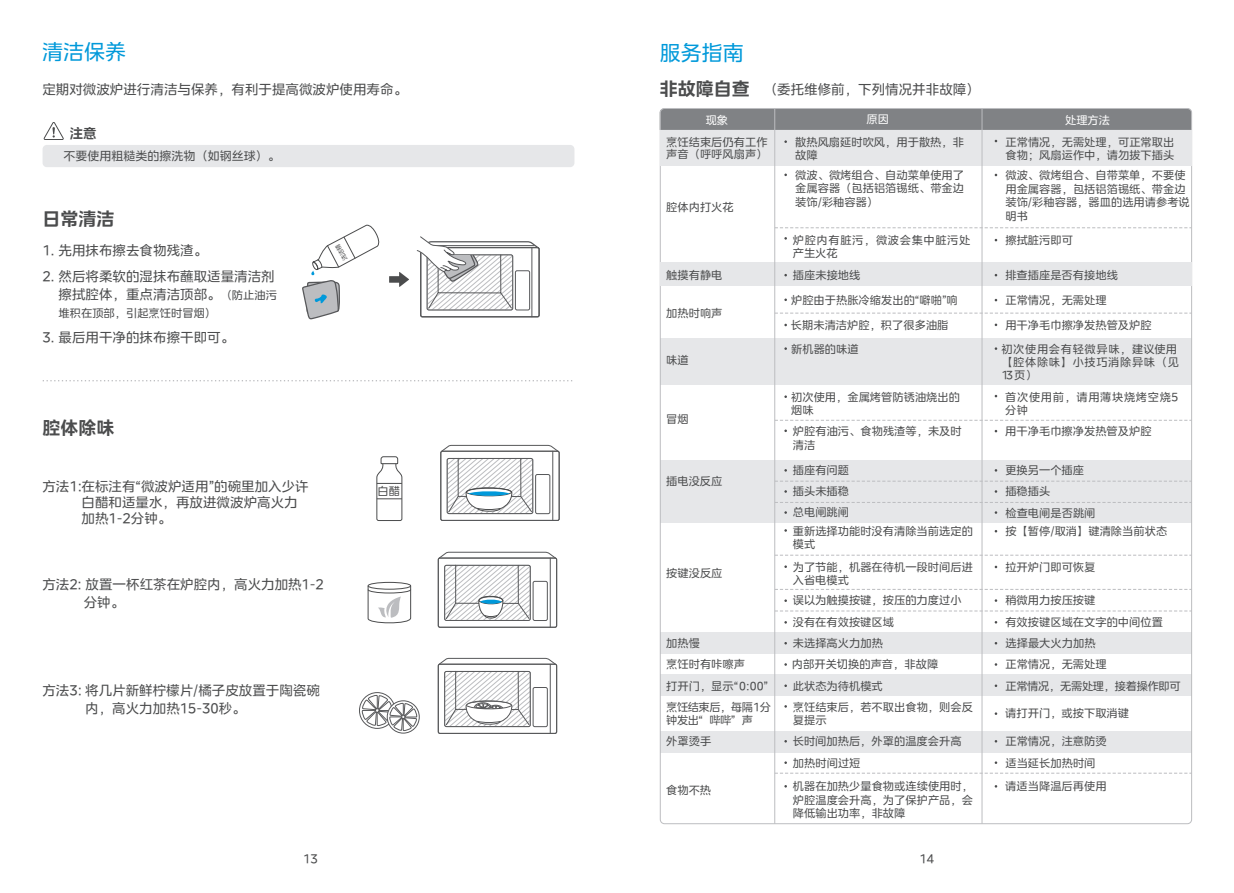
<style>
.page{position:relative;width:1234px;height:893px;background:#fff}
.page>*{position:absolute;margin:0;border:0;box-sizing:border-box;transform-origin:0 0}
.t1{font:21px "MEIDITYPE";color:#0099da}
.t2{font:700 18px "MEIDITYPE";color:#4b4c4d}
.t3{font:13.5px/16.2px "MEIDITYPE";color:#4b4c4d}
.t4{font:700 13.5px "MEIDITYPE";color:#4b4c4d}
.t5{font:12px "MEIDITYPE";color:#4b4c4d}
.t6{font:11.25px/13.5px "MEIDITYPE";color:#4b4c4d}
.t7{font:11.25px/12.9px "MEIDITYPE";letter-spacing:.055em;color:#4b4c4d}
.t8{font:11.25px/12.9px "MEIDITYPE";letter-spacing:-.04em;color:#4b4c4d}
.t9{font:11.25px "MEIDITYPE";letter-spacing:-.03em;color:#4b4c4d}
.t10{font:11.25px "MEIDITYPE";color:#fff}
.s1{font-size:11.25px}
</style>
<div class="page">
<div style="left:440px;top:451px;width:119px;height:70px;border:1px solid #57585a;border-radius:2px"></div>
<hr style="left:552px;top:451px;width:1px;height:69px;background:#57585a">
<svg style="left:440px;top:445px;width:119px;height:70px"></svg>
<div style="left:438px;top:558px;width:119px;height:70px;border:1px solid #57585a;border-radius:2px"></div>
<hr style="left:550px;top:558px;width:1px;height:69px;background:#57585a">
<svg style="left:438px;top:551px;width:118px;height:71px"></svg>
<div style="left:438px;top:664px;width:119px;height:70px;border:1px solid #57585a;border-radius:2px"></div>
<hr style="left:550px;top:664px;width:1px;height:69px;background:#57585a">
<svg style="left:438px;top:657px;width:118px;height:71px"></svg>
<svg style="left:389px;top:272px;width:20px;height:15px"></svg>
<svg style="left:43px;top:380px;width:530px;height:1px"></svg>
<div style="left:367px;top:582px;width:44px;height:8px;border:1px solid #4b4c4d;border-radius:50%"></div>
<svg style="left:367px;top:585px;width:44px;height:39px"></svg>
<svg style="left:376px;top:456px;width:26px;height:65px"></svg>
<div style="left:359px;top:692px;width:36px;height:37px;border:1px solid #57585a;border-radius:50%"></div>
<div style="left:387px;top:701px;width:32px;height:32px;background:#8b8b8d;border-radius:50%"></div>
<div style="left:387px;top:700px;width:32px;height:33px;border:1px solid #57585a;border-radius:50%"></div>
<svg style="left:361px;top:692px;width:56px;height:42px"></svg>
<div style="left:43px;top:145px;width:531px;height:22px;background:#e6e7e9;border-radius:4px"></div>
<div style="left:420px;top:247px;width:119px;height:70px;border:1px solid #57585a;border-radius:2px"></div>
<hr style="left:531px;top:248px;width:1px;height:69px;background:#57585a">
<svg style="left:416px;top:236px;width:123px;height:75px"></svg>
<svg style="left:43px;top:122px;width:21px;height:18px"></svg>
<div style="left:659px;top:460px;width:532px;height:62px;background:#e6e7e9"></div>
<div style="left:659px;top:338px;width:532px;height:47px;background:#e6e7e9"></div>
<svg style="left:661px;top:108px;width:530px;height:22px;background:#838588"></svg>
<div style="left:659px;top:633px;width:532px;height:21px;background:#e6e7e9"></div>
<div style="left:659px;top:675px;width:532px;height:21px;background:#e6e7e9"></div>
<svg style="left:775px;top:420px;width:413px;height:1px"></svg>
<svg style="left:775px;top:481px;width:413px;height:1px"></svg>
<svg style="left:775px;top:502px;width:413px;height:1px"></svg>
<svg style="left:775px;top:555px;width:413px;height:1px"></svg>
<div style="left:659px;top:731px;width:532px;height:21px;background:#e6e7e9"></div>
<svg style="left:775px;top:773px;width:413px;height:1px"></svg>
<div style="left:659px;top:262px;width:532px;height:24px;background:#e6e7e9"></div>
<svg style="left:775px;top:227px;width:416px;height:1px"></svg>
<svg style="left:775px;top:313px;width:416px;height:1px"></svg>
<svg style="left:775px;top:589px;width:416px;height:1px"></svg>
<svg style="left:775px;top:611px;width:416px;height:1px"></svg>
<div style="left:659px;top:130px;width:532px;height:35px;background:#e6e7e9"></div>
<hr style="left:774px;top:108px;width:1px;height:716px;background:#bcbdc0">
<hr style="left:981px;top:108px;width:1px;height:716px;background:#bcbdc0">
<svg style="left:302px;top:224px;width:78px;height:95px"></svg>
<h1 class="t1" style="left:42px;top:40px;width:85px">清洁保养</h1>
<p class="t3" style="left:42px;top:81px;width:366px">定期对微波炉进行清洁与保养，有利于提高微波炉使用寿命。</p>
<p class="t4" style="left:70px;top:125px;width:28px">注意</p>
<p class="t5" style="left:64px;top:149px;width:217px">不要使用粗糙类的擦洗物（如钢丝球）。</p>
<h2 class="t2" style="left:42px;top:208px;width:73px">日常清洁</h2>
<p class="t3" style="left:43px;top:242px;width:166px">1. 先用抹布擦去食物残渣。</p>
<p class="t3" style="left:42px;top:267px;width:236px;line-height:18px;text-align:right">2. 然后将柔软的湿抹布蘸取适量清洁剂擦拭腔体，重点清洁顶部。<span class="s1">（防止油污</span></p>
<p class="t6" style="left:59px;top:306px;width:159px">堆积在顶部，引起烹饪时冒烟）</p>
<p class="t3" style="left:42px;top:330px;width:193px">3. 最后用干净的抹布擦干即可。</p>
<h2 class="t2" style="left:42px;top:417px;width:73px">腔体除味</h2>
<p class="t3" style="left:82px;top:478px;width:229px;text-indent:-39px">方法1:在标注有“微波炉适用”的碗里加入少许白醋和适量水，再放进微波炉高火力加热1-2分钟。</p>
<p class="t3" style="left:84px;top:576px;width:241px;line-height:17.5px;text-indent:-41px">方法2: 放置一杯红茶在炉腔内，高火力加热1-2分钟。</p>
<p class="t3" style="left:85px;top:682px;width:236px;line-height:17.7px;text-indent:-43px">方法3: 将几片新鲜柠檬片/橘子皮放置于陶瓷碗内，高火力加热15-30秒。</p>
<p class="t6" style="left:377px;top:484px;width:24px">白醋</p>
<h1 class="t1" style="left:659px;top:41px;width:85px">服务指南</h1>
<h2 class="t2" style="left:659px;top:78px;width:91px">非故障自查</h2>
<p class="t3" style="left:763px;top:81px;width:217px">（委托维修前，下列情况并非故障）</p>
<p class="t10" style="left:705px;top:114px;width:24px">现象</p>
<p class="t10" style="left:866px;top:113px;width:24px">原因</p>
<p class="t10" style="left:1064px;top:114px;width:46px">处理方法</p>
<p class="t6" style="left:666px;top:135px;width:103px;line-height:12.9px">烹饪结束后仍有工作声音（呼呼风扇声）</p>
<p class="t6" style="left:795px;top:135px;width:170px">散热风扇延时吹风，用于散热，非故障</p>
<p class="t6" style="left:1005px;top:135px;width:170px">正常情况，无需处理，可正常取出食物；风扇运作中，请勿拔下插头</p>
<p class="t6" style="left:666px;top:201px;width:69px">腔体内打火花</p>
<p class="t6" style="left:795px;top:169px;width:170px;text-align:justify">微波、微烤组合、自动菜单使用了金属容器（包括铝箔锡纸、带金边装饰/彩釉容器）</p>
<p class="t7" style="left:792px;top:234px;width:179px">炉腔内有脏污，微波会集中脏污处产生火花</p>
<p class="t6" style="left:1005px;top:169px;width:186px">微波、微烤组合、自带菜单，不要使用金属容器，包括铝箔锡纸、带金边装饰/彩釉容器，器皿的选用请参考说明书</p>
<p class="t6" style="left:1005px;top:234px;width:69px">擦拭脏污即可</p>
<p class="t6" style="left:666px;top:268px;width:58px">触摸有静电</p>
<p class="t6" style="left:792px;top:268px;width:69px">插座未接地线</p>
<p class="t6" style="left:1005px;top:268px;width:114px">排查插座是否有接地线</p>
<p class="t6" style="left:666px;top:307px;width:58px">加热时响声</p>
<p class="t6" style="left:666px;top:354px;width:24px">味道</p>
<p class="t6" style="left:666px;top:413px;width:24px">冒烟</p>
<p class="t6" style="left:666px;top:475px;width:58px">插电没反应</p>
<p class="t6" style="left:666px;top:567px;width:58px">按键没反应</p>
<p class="t6" style="left:790px;top:288px;width:168px;line-height:24.6px">炉腔由于热胀冷缩发出的“噼啪”响长期未清洁炉腔，积了很多油脂</p>
<p class="t6" style="left:791px;top:342px;width:69px">新机器的味道</p>
<p class="t6" style="left:791px;top:390px;width:170px">初次使用，金属烤管防锈油烧出的烟味</p>
<p class="t6" style="left:792px;top:425px;width:170px">炉腔有油污、食物残渣等，未及时清洁</p>
<p class="t6" style="left:792px;top:460px;width:58px;line-height:21px;text-align:justify">插座有问题插头未插稳总电闸跳闸</p>
<p class="t6" style="left:792px;top:525px;width:181px;line-height:12.9px">重新选择功能时没有清除当前选定的模式</p>
<p class="t6" style="left:792px;top:560px;width:181px">为了节能，机器在待机一段时间后进入省电模式</p>
<p class="t6" style="left:792px;top:590px;width:170px;line-height:21.8px">误以为触摸按键，按压的力度过小没有在有效按键区域</p>
<p class="t6" style="left:1005px;top:293px;width:103px">正常情况，无需处理</p>
<p class="t6" style="left:1005px;top:318px;width:148px">用干净毛巾擦净发热管及炉腔</p>
<p class="t7" style="left:1001px;top:342px;width:179px">初次使用会有轻微异味，建议使用【腔体除味】小技巧消除异味（见<br>13页）</p>
<p class="t7" style="left:1004px;top:390px;width:175px">首次使用前，请用薄块烧烤空烧5分钟</p>
<p class="t6" style="left:1005px;top:425px;width:148px">用干净毛巾擦净发热管及炉腔</p>
<p class="t6" style="left:1005px;top:460px;width:92px;line-height:21.1px">更换另一个插座插稳插头<br>检查电闸是否跳闸</p>
<p class="t6" style="left:1005px;top:525px;width:163px">按【暂停/取消】键清除当前状态</p>
<p class="t6" style="left:1005px;top:560px;width:91px">拉开炉门即可恢复</p>
<p class="t6" style="left:1005px;top:590px;width:159px;line-height:21.8px">稍微用力按压按键<br>有效按键区域在文字的中间位置</p>
<p class="t6" style="left:666px;top:637px;width:35px">加热慢</p>
<p class="t6" style="left:792px;top:637px;width:91px">未选择高火力加热</p>
<p class="t6" style="left:1005px;top:637px;width:91px">选择最大火力加热</p>
<p class="t6" style="left:666px;top:679px;width:103px">打开门，显示“0:00”</p>
<p class="t6" style="left:792px;top:679px;width:91px">此状态为待机模式</p>
<p class="t9" style="left:1005px;top:679px;width:177px">正常情况，无需处理，接着操作即可</p>
<p class="t6" style="left:666px;top:658px;width:80px">烹饪时有咔嚓声</p>
<p class="t6" style="left:791px;top:658px;width:148px">内部开关切换的声音，非故障</p>
<p class="t6" style="left:1005px;top:658px;width:103px">正常情况，无需处理</p>
<p class="t8" style="left:666px;top:701px;width:106px">烹饪结束后，每隔1分钟发出“ 哔哔” 声</p>
<p class="t6" style="left:792px;top:701px;width:181px;line-height:12.9px">烹饪结束后，若不取出食物，则会反复提示</p>
<p class="t6" style="left:1005px;top:707px;width:125px">请打开门，或按下取消键</p>
<p class="t6" style="left:1005px;top:751px;width:103px;line-height:23.5px">适当延长加热时间请适当降温后再使用</p>
<p class="t6" style="left:666px;top:735px;width:46px">外罩烫手</p>
<p class="t6" style="left:792px;top:735px;width:170px">长时间加热后，外罩的温度会升高</p>
<p class="t6" style="left:1005px;top:735px;width:103px">正常情况，注意防烫</p>
<p class="t6" style="left:792px;top:751px;width:181px;line-height:23.7px">加热时间过短<br>机器在加热少量食物或连续使用时，</p>
<p class="t6" style="left:792px;top:793px;width:181px">炉腔温度会升高，为了保护产品，会降低输出功率，非故障</p>
<p class="t6" style="left:666px;top:784px;width:46px">食物不热</p>
<p class="t5" style="left:303px;top:852px;width:16px">13</p>
<p class="t5" style="left:919px;top:852px;width:16px">14</p>
</div>
